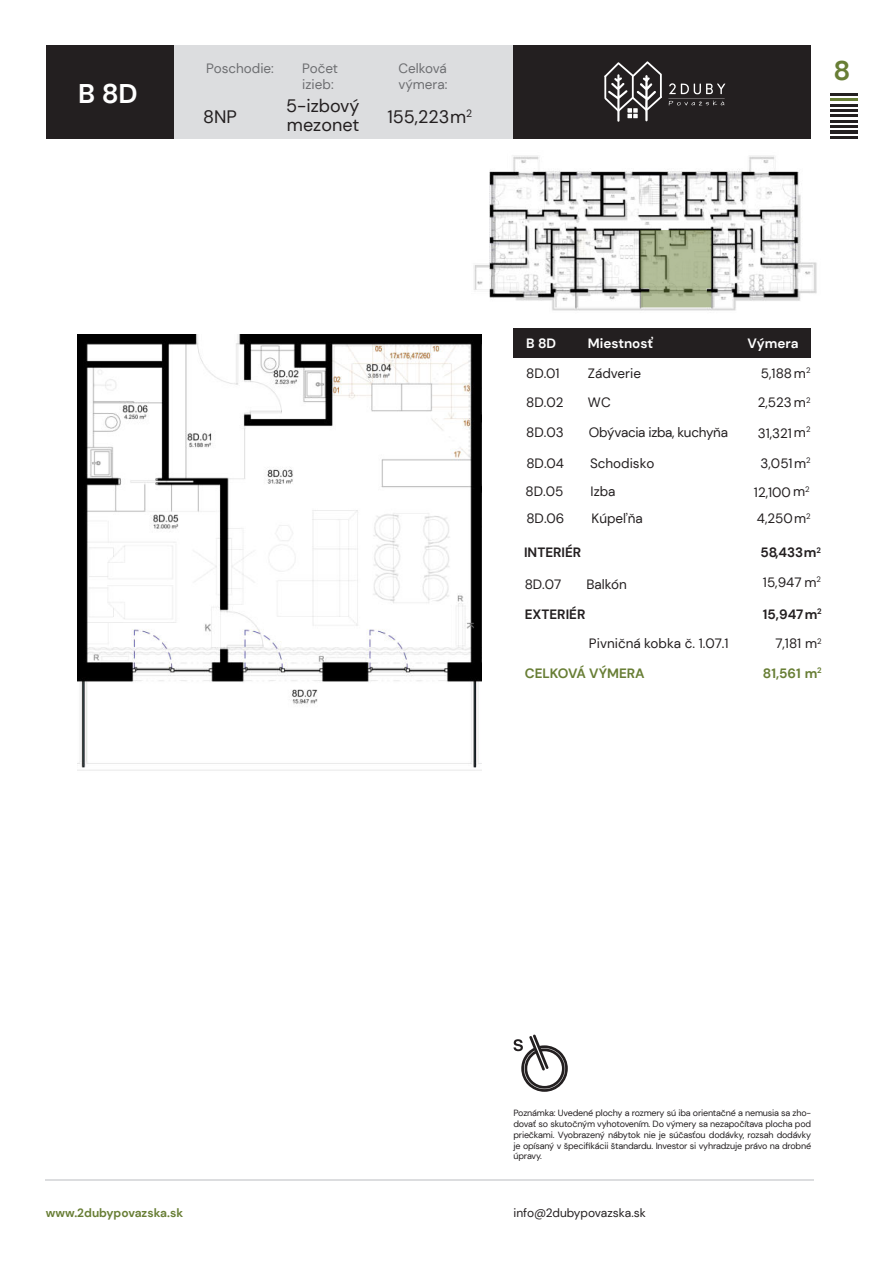
<style>
.page{position:relative;width:893px;height:1263px;background:#fff}
.page>*{position:absolute;margin:0;border:0;box-sizing:border-box;transform-origin:0 0}
.t1{font:700 27px "DM Sans";color:#fff}
.t2{font:700 27px "DM Sans";color:#687e35}
.t3{font:18px/18.5px "DM Sans";color:#231f20}
.t4{font:13.5px "DM Sans";color:#231f20}
.t5{font:13.5px/16.2px "DM Sans";color:#6d6e71}
.t6{font:700 13.5px "DM Sans";color:#231f20}
.t7{font:700 13.5px "DM Sans";color:#687e35}
.t8{font:13.5px "DM Sans";letter-spacing:-.025em;color:#231f20}
.t9{font:700 13.5px "DM Sans";color:#fff}
.t10{font:12px "DM Sans";color:#231f20}
.t11{font:700 12px "DM Sans";color:#687e35}
.t12{font:9px/10.8px "DM Sans";letter-spacing:-.02em;color:#231f20;text-align:justify}
</style>
<div class="page">
<div style="left:46px;top:45px;width:468px;height:93px;background:#dcdddf"></div>
<div style="left:46px;top:45px;width:127px;height:93px;background:#231f20"></div>
<div style="left:513px;top:45px;width:298px;height:93px;background:#231f20"></div>
<svg style="left:668px;top:83px;width:57px;height:23px"></svg>
<svg style="left:604px;top:61px;width:58px;height:61px"></svg>
<hr style="left:830px;top:104px;width:27px;height:2px;background:#231f20">
<hr style="left:830px;top:99px;width:27px;height:2px;background:#687e35">
<hr style="left:830px;top:94px;width:27px;height:2px;background:#231f20">
<hr style="left:830px;top:109px;width:27px;height:3px;background:#231f20">
<hr style="left:830px;top:115px;width:27px;height:2px;background:#231f20">
<hr style="left:830px;top:120px;width:27px;height:2px;background:#231f20">
<hr style="left:830px;top:125px;width:27px;height:3px;background:#231f20">
<hr style="left:830px;top:136px;width:27px;height:2px;background:#231f20">
<hr style="left:46px;top:1179px;width:768px;height:2px;background:#dcdddf">
<div style="left:513px;top:328px;width:298px;height:30px;background:#231f20"></div>
<svg style="left:513px;top:1034px;width:55px;height:58px"></svg>
<hr style="left:830px;top:131px;width:27px;height:2px;background:#231f20">
<img style="left:473px;top:155px;width:344px;height:156px">
<img style="left:78px;top:334px;width:404px;height:437px">
<svg style="left:640px;top:230px;width:71px;height:77px;background:#a4af8b"></svg>
<h1 class="t1" style="left:78px;top:77px;width:61px">B 8D</h1>
<h3 class="t5" style="left:206px;top:60px;width:69px">Poschodie:</h3>
<h3 class="t5" style="left:302px;top:60px;width:37px">Počet izieb:</h3>
<h3 class="t5" style="left:398px;top:60px;width:51px">Celková výmera:</h3>
<h2 class="t3" style="left:203px;top:107px;width:35px">8NP</h2>
<h2 class="t3" style="left:286px;top:97px;width:75px">5-izbový mezonet</h2>
<h2 class="t3" style="left:387px;top:108px;width:86px">155,223m<sup>2</sup></h2>
<h1 class="t2" style="left:833px;top:55px;width:18px">8</h1>
<h3 class="t9" style="left:526px;top:335px;width:31px">B 8D</h3>
<h3 class="t9" style="left:588px;top:335px;width:67px">Miestnosť</h3>
<h3 class="t9" style="left:747px;top:335px;width:53px">Výmera</h3>
<h3 class="t4" style="left:526px;top:366px;width:35px">8D.01</h3>
<h3 class="t4" style="left:588px;top:366px;width:55px">Zádverie</h3>
<h3 class="t4" style="left:761px;top:366px;width:51px">5,188m<sup>2</sup></h3>
<h3 class="t4" style="left:526px;top:395px;width:39px">8D.02</h3>
<h3 class="t4" style="left:588px;top:395px;width:24px">WC</h3>
<h3 class="t4" style="left:758px;top:395px;width:54px">2,523 m<sup>2</sup></h3>
<h3 class="t4" style="left:526px;top:425px;width:39px">8D.03</h3>
<h3 class="t4" style="left:590px;top:456px;width:66px">Schodisko</h3>
<h3 class="t4" style="left:758px;top:425px;width:54px">31,321m<sup>2</sup></h3>
<h3 class="t8" style="left:589px;top:424px;width:141px">Obývacia izba, kuchyňa</h3>
<h3 class="t4" style="left:761px;top:456px;width:52px">3,051m<sup>2</sup></h3>
<h3 class="t4" style="left:526px;top:456px;width:39px">8D.04</h3>
<h3 class="t4" style="left:525px;top:484px;width:39px">8D.05</h3>
<h3 class="t4" style="left:591px;top:484px;width:27px">Izba</h3>
<h3 class="t4" style="left:754px;top:484px;width:57px">12,100 m<sup>2</sup></h3>
<h3 class="t4" style="left:591px;top:510px;width:53px">Kúpeľňa</h3>
<h3 class="t4" style="left:526px;top:511px;width:40px">8D.06</h3>
<h3 class="t4" style="left:757px;top:511px;width:55px">4,250m<sup>2</sup></h3>
<h3 class="t6" style="left:524px;top:544px;width:59px">INTERIÉR</h3>
<h3 class="t6" style="left:760px;top:544px;width:62px">58,433 m<sup>2</sup></h3>
<h3 class="t4" style="left:525px;top:576px;width:38px">8D.07</h3>
<h3 class="t4" style="left:586px;top:576px;width:42px">Balkón</h3>
<h3 class="t4" style="left:763px;top:575px;width:60px">15,947 m<sup>2</sup></h3>
<h3 class="t6" style="left:525px;top:606px;width:62px">EXTERIÉR</h3>
<h3 class="t6" style="left:763px;top:606px;width:60px">15,947m<sup>2</sup></h3>
<h3 class="t4" style="left:589px;top:635px;width:141px">Pivničná kobka č. 1.07.1</h3>
<h3 class="t4" style="left:775px;top:636px;width:48px">7,181 m<sup>2</sup></h3>
<h3 class="t7" style="left:525px;top:665px;width:121px">CELKOVÁ VÝMERA</h3>
<h3 class="t7" style="left:763px;top:665px;width:60px">81,561 m<sup>2</sup></h3>
<p class="t12" style="left:513px;top:1108px;width:299px">Poznámka: Uvedené plochy a rozmery sú iba orientačné a nemusia sa zho&shy;dovať so skutočným vyhotovením. Do výmery sa nezapočítava plocha pod priečkami. Vyobrazený nábytok nie je súčasťou dodávky, rozsah dodávky je opísaný v špecifikácii štandardu. Investor si vyhradzuje právo na drobné úpravy.</p>
<h3 class="t11" style="left:46px;top:1206px;width:139px">www.2dubypovazska.sk</h3>
<h3 class="t10" style="left:513px;top:1206px;width:134px">info@2dubypovazska.sk</h3>
</div>
